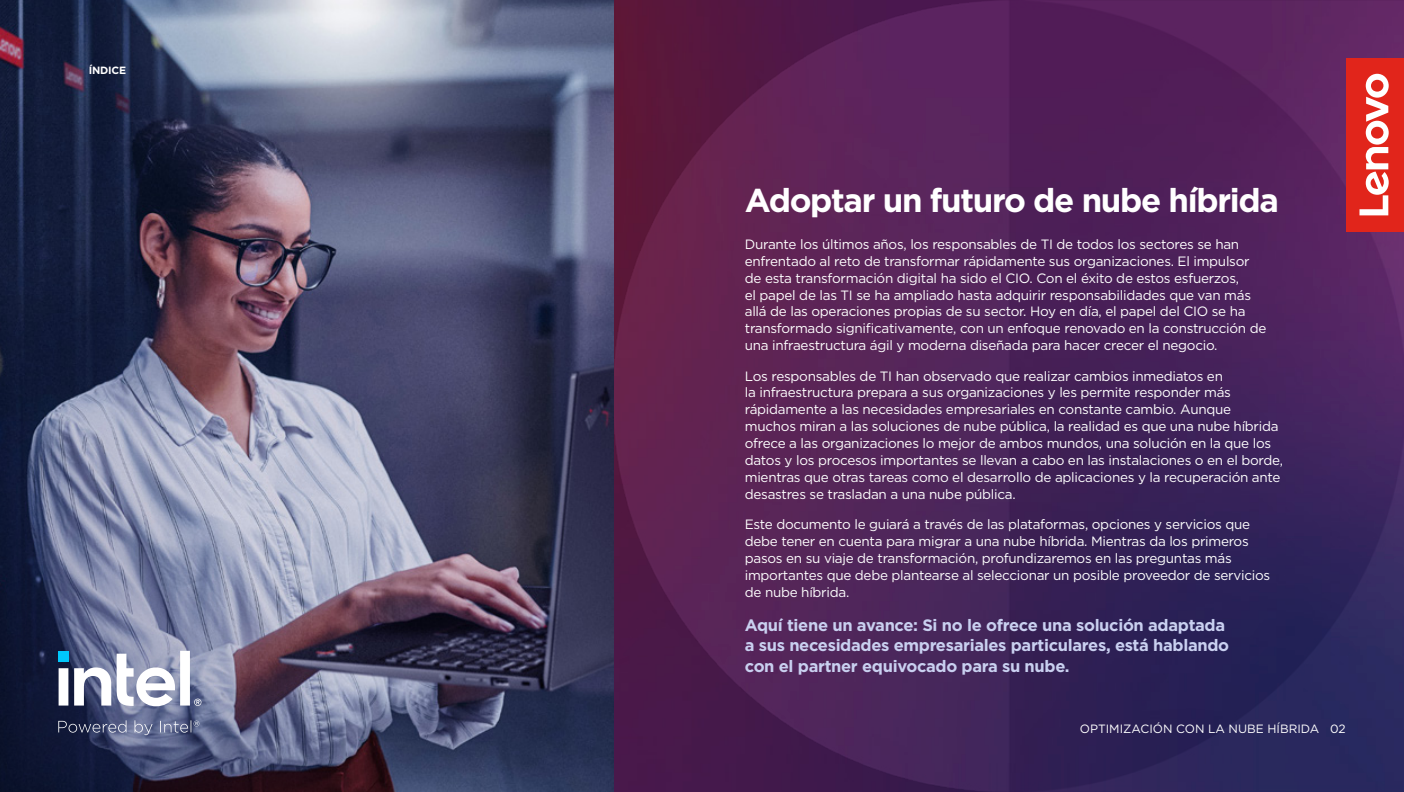
<style>
.page{position:relative;width:1404px;height:792px;background:#fff}
.page>*{position:absolute;margin:0;border:0;box-sizing:border-box;transform-origin:0 0}
.t1{font:700 33px "Gotham";letter-spacing:-.04em;color:#fff}
.t2{font:700 16.5px/20.7px "Gotham";letter-spacing:-.02em;color:#c9d0f0}
.t3{font:13.5px/16.8px "Gotham";letter-spacing:-.02em;color:#fff}
.t4{font:12px "Gotham";color:#fff}
.t5{font:700 10.5px "Gotham";letter-spacing:-.02em;color:#fff}
</style>
<div class="page">
<img style="left:0;top:0;width:1404px;height:792px">
<div style="left:1346px;top:58px;width:58px;height:173px;background:#e1251b"></div>
<svg style="left:1359px;top:74px;width:30px;height:141px"></svg>
<svg style="left:0;top:396px;width:374px;height:396px;background:#6d708b"></svg>
<svg style="left:58px;top:720px;width:141px;height:15px;background:#5d6586"></svg>
<div style="left:58px;top:651px;width:11px;height:11px;background:#00c7fc"></div>
<svg style="left:59px;top:650px;width:142px;height:56px"></svg>
<p class="t5" style="left:89px;top:63px;width:39px">ÍNDICE</p>
<h1 class="t1" style="left:745px;top:178px;width:536px">Adoptar un futuro de nube híbrida</h1>
<p class="t3" style="left:745px;top:235px;width:523px">Durante los últimos años, los responsables de TI de todos los sectores se han enfrentado al reto de transformar rápidamente sus organizaciones. El impulsor de esta transformación digital ha sido el CIO. Con el éxito de estos esfuerzos,<br>el papel de las TI se ha ampliado hasta adquirir responsabilidades que van más allá de las operaciones propias de su sector. Hoy en día, el papel del CIO se ha transformado significativamente, con un enfoque renovado en la construcción de una infraestructura ágil y moderna diseñada para hacer crecer el negocio.</p>
<p class="t3" style="left:745px;top:367px;width:540px">Los responsables de TI han observado que realizar cambios inmediatos en<br>la infraestructura prepara a sus organizaciones y les permite responder más rápidamente a las necesidades empresariales en constante cambio. Aunque muchos miran a las soluciones de nube pública, la realidad es que una nube híbrida ofrece a las organizaciones lo mejor de ambos mundos, una solución en la que los datos y los procesos importantes se llevan a cabo en las instalaciones o en el borde, mientras que otras tareas como el desarrollo de aplicaciones y la recuperación ante desastres se trasladan a una nube pública.</p>
<p class="t3" style="left:745px;top:515px;width:527px">Este documento le guiará a través de las plataformas, opciones y servicios que debe tener en cuenta para migrar a una nube híbrida. Mientras da los primeros pasos en su viaje de transformación, profundizaremos en las preguntas más importantes que debe plantearse al seleccionar un posible proveedor de servicios de nube híbrida.</p>
<p class="t2" style="left:745px;top:614px;width:486px">Aquí tiene un avance: Si no le ofrece una solución adaptada a sus necesidades empresariales particulares, está hablando con el partner equivocado para su nube.</p>
<p class="t4" style="left:1080px;top:721px;width:267px">OPTIMIZACIÓN CON LA NUBE HÍBRIDA 02</p>
</div>
